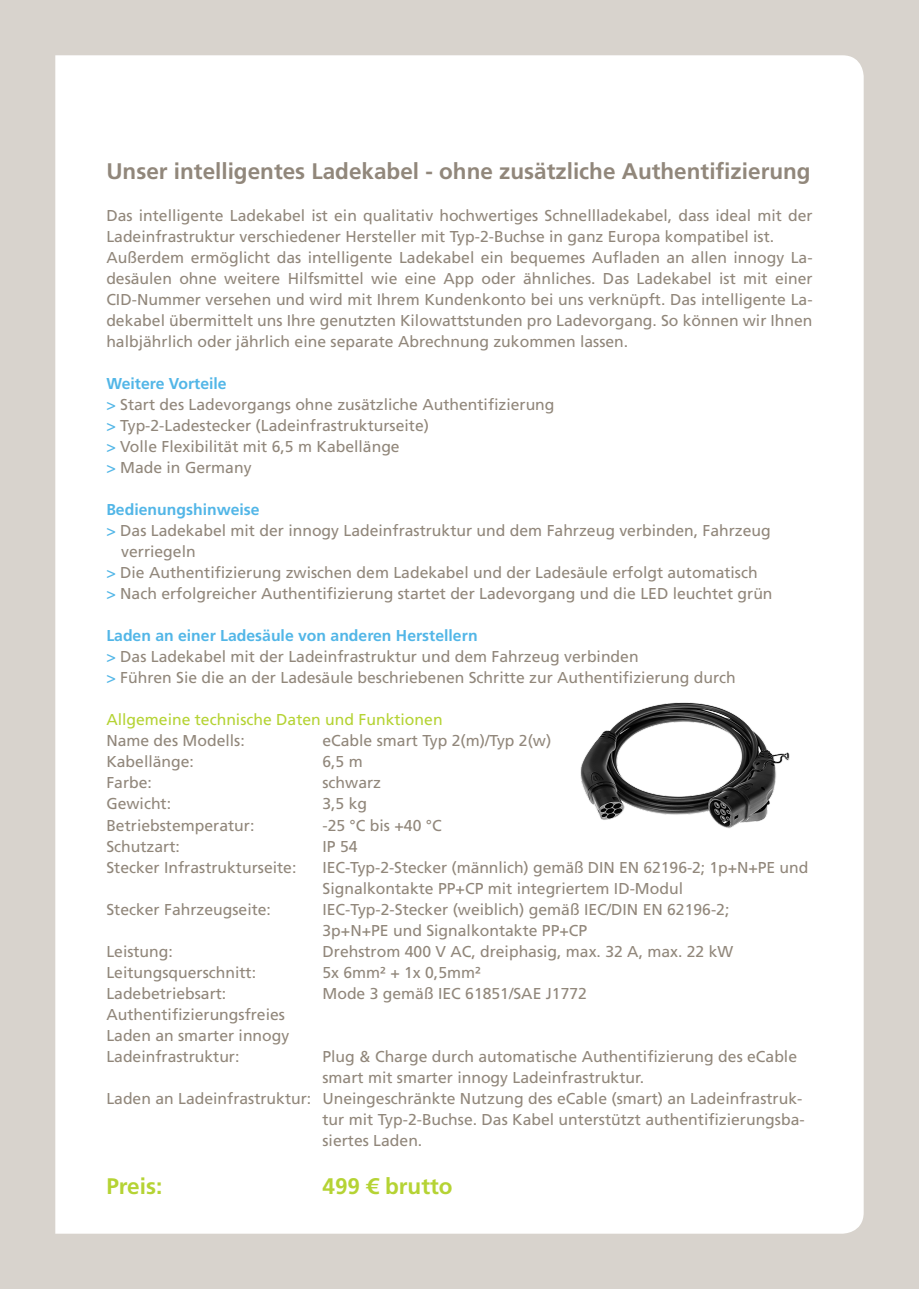
<style>
.page{position:relative;width:919px;height:1289px;background:#fff}
.page>*{position:absolute;margin:0;border:0;box-sizing:border-box;transform-origin:0 0}
.Fließtext{font:700 22.5px "Frutiger";color:#91877b}
.Head_1_gruen{font:700 22.5px "Frutiger";color:#b5d334}
.Fließtext-2{font:15.75px/21px "Frutiger";color:#91877b}
.Fließtext-3{font:700 15.75px "Frutiger";color:#52b6e7}
.Fließtext-4{font:15.75px "Frutiger";color:#b5d334}
.s1{color:#52b6e7}
.s2{font-family:"Frutiger LT Com"}
</style>
<div class="page">
<div style="left:0;top:0;width:13px;height:1288px;background:#d8d3cd"></div>
<div style="left:13px;top:0;width:905px;height:1288px;background:#d8d3cd"></div>
<div style="left:55px;top:55px;width:808px;height:1178px;background:#fff"></div>
<img style="left:555px;top:670px;width:249px;height:170px">
<p class="Fließtext" style="left:106px;top:158px;width:705px">Unser intelligentes Ladekabel - ohne zusätzliche Authentifizierung</p>
<p class="Fließtext-2" style="left:106px;top:205px;width:707px">Das intelligente Ladekabel ist ein qualitativ hochwertiges Schnellladekabel, dass ideal mit der<br>Ladeinfrastruktur verschiedener Hersteller mit Typ-2-Buchse in ganz Europa kompatibel ist.</p>
<p class="Fließtext-2" style="left:106px;top:247px;width:707px;text-align:justify">Außerdem ermöglicht das intelligente Ladekabel ein bequemes Aufladen an allen innogy La&shy;desäulen ohne weitere Hilfsmittel wie eine App oder ähnliches. Das Ladekabel ist mit einer CID-Nummer versehen und wird mit Ihrem Kundenkonto bei uns verknüpft. Das intelligente La&shy;dekabel übermittelt uns Ihre genutzten Kilowattstunden pro Ladevorgang. So können wir Ihnen halbjährlich oder jährlich eine separate Abrechnung zukommen lassen.</p>
<p class="Fließtext-3" style="left:106px;top:374px;width:122px">Weitere Vorteile</p>
<p class="Fließtext-2" style="left:106px;top:394px;width:449px"><span class="s1">&gt;</span> Start des Ladevorgangs ohne zusätzliche Authentifizierung</p>
<p class="Fließtext-2" style="left:106px;top:415px;width:324px"><span class="s1">&gt;</span> Typ-2-Ladestecker (Ladeinfrastrukturseite)</p>
<p class="Fließtext-2" style="left:106px;top:436px;width:295px"><span class="s1">&gt;</span> Volle Flexibilität mit 6,5 m Kabellänge</p>
<p class="Fließtext-2" style="left:106px;top:457px;width:147px"><span class="s1">&gt;</span> Made in Germany</p>
<p class="Fließtext-3" style="left:106px;top:500px;width:155px">Bedienungshinweise</p>
<p class="Fließtext-2" style="left:121px;top:520px;width:651px;text-indent:-15px"><span class="s1">&gt;</span> Das Ladekabel mit der innogy Ladeinfrastruktur und dem Fahrzeug verbinden, Fahrzeug verriegeln</p>
<p class="Fließtext-2" style="left:106px;top:562px;width:652px"><span class="s1">&gt;</span> Die Authentifizierung zwischen dem Ladekabel und der Ladesäule erfolgt automatisch</p>
<p class="Fließtext-2" style="left:106px;top:583px;width:667px"><span class="s1">&gt;</span> Nach erfolgreicher Authentifizierung startet der Ladevorgang und die LED leuchtet grün</p>
<p class="Fließtext-3" style="left:106px;top:626px;width:373px">Laden an einer Ladesäule von anderen Herstellern</p>
<p class="Fließtext-2" style="left:106px;top:646px;width:533px"><span class="s1">&gt;</span> Das Ladekabel mit der Ladeinfrastruktur und dem Fahrzeug verbinden</p>
<p class="Fließtext-2" style="left:106px;top:667px;width:631px"><span class="s1">&gt;</span> Führen Sie die an der Ladesäule beschriebenen Schritte zur Authentifizierung durch</p>
<p class="Fließtext-4" style="left:106px;top:710px;width:338px">Allgemeine technische Daten und Funktionen</p>
<p class="Fließtext-2" style="left:106px;top:730px;width:140px">Name des Modells:</p>
<p class="Fließtext-2" style="left:322px;top:730px;width:230px">eCable smart Typ 2(m)/Typ 2(w)</p>
<p class="Fließtext-2" style="left:106px;top:751px;width:89px">Kabellänge:</p>
<p class="Fließtext-2" style="left:322px;top:751px;width:42px">6,5 m</p>
<p class="Fließtext-2" style="left:106px;top:772px;width:47px">Farbe:</p>
<p class="Fließtext-2" style="left:322px;top:772px;width:60px">schwarz</p>
<p class="Fließtext-2" style="left:106px;top:793px;width:66px">Gewicht:</p>
<p class="Fließtext-2" style="left:322px;top:793px;width:46px">3,5 kg</p>
<p class="Fließtext-2" style="left:106px;top:814px;width:149px">Betriebstemperatur:</p>
<p class="Fließtext-2" style="left:322px;top:814px;width:121px">-25 °C bis +40 °C</p>
<p class="Fließtext-2" style="left:106px;top:835px;width:75px">Schutzart:</p>
<p class="Fließtext-2" style="left:322px;top:835px;width:37px">IP 54</p>
<p class="Fließtext-2" style="left:106px;top:856px;width:191px">Stecker Infrastrukturseite:</p>
<p class="Fließtext-2" style="left:322px;top:856px;width:487px">IEC-Typ-2-Stecker (männlich) gemäß DIN EN 62196-2; 1p+N+PE und<br>Signalkontakte PP+CP mit integriertem ID-Modul</p>
<p class="Fließtext-2" style="left:106px;top:898px;width:166px">Stecker Fahrzeugseite:</p>
<p class="Fließtext-2" style="left:322px;top:898px;width:408px">IEC-Typ-2-Stecker (weiblich) gemäß IEC/DIN EN 62196-2;</p>
<p class="Fließtext-2" style="left:322px;top:919px;width:266px">3p+N+PE und Signalkontakte PP+CP</p>
<p class="Fließtext-2" style="left:106px;top:940px;width:68px">Leistung:</p>
<p class="Fließtext-2" style="left:322px;top:940px;width:412px">Drehstrom 400 V AC, dreiphasig, max. 32 A, max. 22 kW</p>
<p class="Fließtext-2" style="left:106px;top:961px;width:151px">Leitungsquerschnitt:</p>
<p class="Fließtext-2" style="left:322px;top:961px;width:160px">5x 6mm² + 1x 0,5mm²</p>
<p class="Fließtext-2" style="left:106px;top:982px;width:121px">Ladebetriebsart:</p>
<p class="Fließtext-2" style="left:322px;top:982px;width:266px">Mode 3 gemäß IEC 61851/SAE J1772</p>
<p class="Fließtext-2" style="left:106px;top:1003px;width:180px">Authentifizierungsfreies</p>
<p class="Fließtext-2" style="left:106px;top:1024px;width:184px">Laden an smarter innogy</p>
<p class="Fließtext-2" style="left:106px;top:1045px;width:135px">Ladeinfrastruktur:</p>
<p class="Fließtext-2" style="left:322px;top:1045px;width:476px">Plug &amp; Charge durch automatische Authentifizierung des eCable</p>
<p class="Fließtext-2" style="left:322px;top:1066px;width:323px">smart mit smarter innogy Ladeinfrastruktur.</p>
<p class="Fließtext-2" style="left:322px;top:1087px;width:483px;text-indent:-216px">Laden an Ladeinfrastruktur: Uneingeschränkte Nutzung des eCable (smart) an Ladeinfrastruk&shy;tur mit Typ-2-Buchse. Das Kabel unterstützt authentifizierungsba&shy;siertes Laden.</p>
<p class="Head_1_gruen" style="left:106px;top:1172px;width:57px">Preis:</p>
<p class="Head_1_gruen" style="left:322px;top:1172px;width:132px">499 <span class="s2">€</span> brutto</p>
</div>
